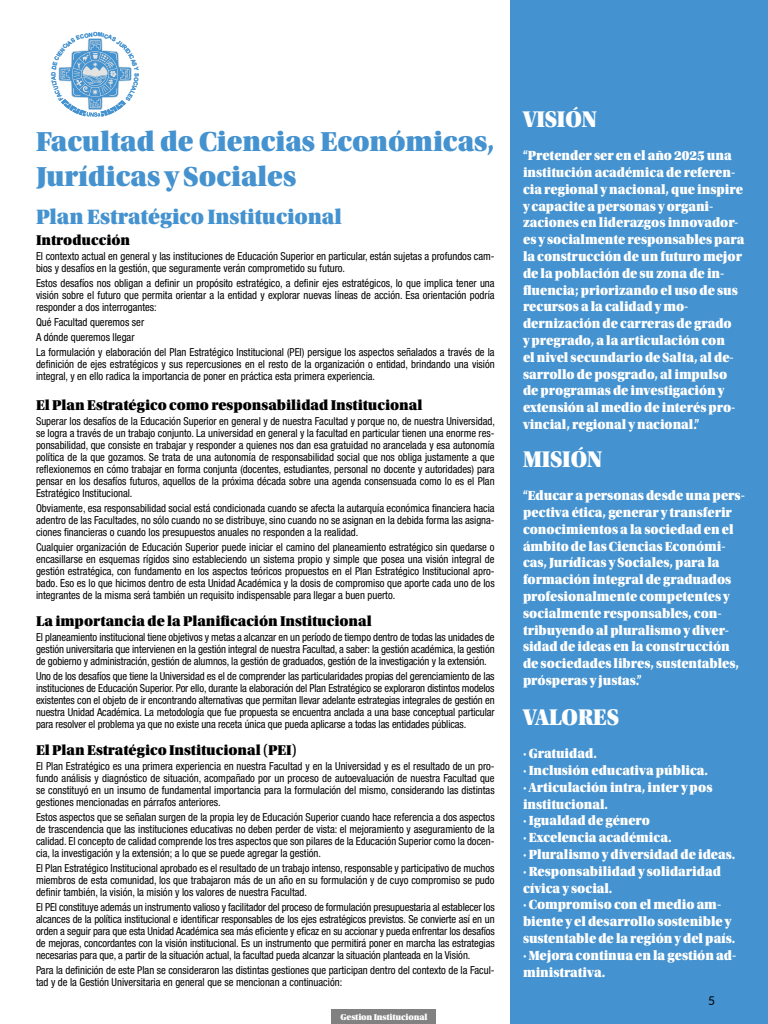
<style>
.page{position:relative;width:768px;height:1024px;background:#fff}
.page>*{position:absolute;margin:0;border:0;box-sizing:border-box;transform-origin:0 0}
.t1{font:29px/35px "Utopia Std Black Headline";color:#4492cf}
.t2{font:24px "Utopia Std Black Headline";color:#fff;scale:.93 1}
.t3{font:22px "Utopia Std Black Headline";color:#4492cf}
.t4{font:15px "Utopia Std Black Headline";color:#000}
.t5{font:14px/16.8px "Utopia Std Black Headline";color:#fff;scale:.93 1}
.t6{font:12px "Lato";color:#000}
.t7{font:condensed 11px/12px "Helvetica Neue LT Std";color:#000;text-align:justify}
.t8{font:9px "Utopia Std Black Headline";letter-spacing:-.01em;color:#fff}
</style>
<div class="page">
<div style="left:511px;top:0;width:257px;height:1024px;background:#4492cf"></div>
<div style="left:332px;top:1010px;width:104px;height:14px;background:#818181"></div>
<svg style="left:58px;top:38px;width:74px;height:79px"></svg>
<h1 class="t1" style="left:36px;top:125px;width:460px">Facultad de Ciencias Económicas,<br>Jurídicas y Sociales</h1>
<h3 class="t3" style="left:36px;top:205px;width:307px">Plan Estratégico Institucional</h3>
<h3 class="t4" style="left:36px;top:232px;width:96px">Introducción</h3>
<p class="t7" style="left:36px;top:250px;width:460px">El contexto actual en general y las instituciones de Educación Superior en particular, están sujetas a profundos cam&shy;bios y desafíos en la gestión, que seguramente verán comprometido su futuro.</p>
<p class="t7" style="left:36px;top:277px;width:460px">Estos desafíos nos obligan a definir un propósito estratégico, a definir ejes estratégicos, lo que implica tener una visión sobre el futuro que permita orientar a la entidad y explorar nuevas líneas de acción. Esa orientación podría responder a dos interrogantes:</p>
<p class="t7" style="left:36px;top:314px;width:460px;line-height:15px;text-align:left">Qué Facultad queremos ser<br>A dónde queremos llegar<br>La formulación y elaboración del Plan Estratégico Institucional (PEI) persigue los aspectos señalados a través de la</p>
<p class="t7" style="left:36px;top:358px;width:460px">definición de ejes estratégicos y sus repercusiones en el resto de la organización o entidad, brindando una visión integral, y en ello radica la importancia de poner en práctica esta primera experiencia.</p>
<h3 class="t4" style="left:36px;top:397px;width:388px">El Plan Estratégico como responsabilidad Institucional</h3>
<p class="t7" style="left:36px;top:415px;width:461px">Superar los desafíos de la Educación Superior en general y de nuestra Facultad y porque no, de nuestra Universidad, se logra a través de un trabajo conjunto. La universidad en general y la facultad en particular tienen una enorme res&shy;ponsabilidad, que consiste en trabajar y responder a quienes nos dan esa gratuidad no arancelada y esa autonomía política de la que gozamos. Se trata de una autonomía de responsabilidad social que nos obliga justamente a que reflexionemos en cómo trabajar en forma conjunta (docentes, estudiantes, personal no docente y autoridades) para pensar en los desafíos futuros, aquellos de la próxima década sobre una agenda consensuada como lo es el Plan Estratégico Institucional.</p>
<p class="t7" style="left:36px;top:502px;width:460px">Obviamente, esa responsabilidad social está condicionada cuando se afecta la autarquía económica financiera hacia adentro de las Facultades, no sólo cuando no se distribuye, sino cuando no se asignan en la debida forma las asigna&shy;ciones financieras o cuando los presupuestos anuales no responden a la realidad.</p>
<p class="t7" style="left:36px;top:541px;width:460px">Cualquier organización de Educación Superior puede iniciar el camino del planeamiento estratégico sin quedarse o encasillarse en esquemas rígidos sino estableciendo un sistema propio y simple que posea una visión integral de gestión estratégica, con fundamento en los aspectos teóricos propuestos en el Plan Estratégico Institucional apro&shy;bado. Eso es lo que hicimos dentro de esta Unidad Académica y la dosis de compromiso que aporte cada uno de los integrantes de la misma será también un requisito indispensable para llegar a buen puerto.</p>
<h3 class="t4" style="left:36px;top:613px;width:337px">La importancia de la Planificación Institucional</h3>
<p class="t7" style="left:36px;top:631px;width:460px">El planeamiento institucional tiene objetivos y metas a alcanzar en un período de tiempo dentro de todas las unidades de gestión universitaria que intervienen en la gestión integral de nuestra Facultad, a saber: la gestión académica, la gestión de gobierno y administración, gestión de alumnos, la gestión de graduados, gestión de la investigación y la extensión.</p>
<p class="t7" style="left:36px;top:670px;width:460px">Uno de los desafíos que tiene la Universidad es el de comprender las particularidades propias del gerenciamiento de las instituciones de Educación Superior. Por ello, durante la elaboración del Plan Estratégico se exploraron distintos modelos existentes con el objeto de ir encontrando alternativas que permitan llevar adelante estrategias integrales de gestión en nuestra Unidad Académica. La metodología que fue propuesta se encuentra anclada a una base conceptual particular para resolver el problema ya que no existe una receta única que pueda aplicarse a todas las entidades públicas.</p>
<h3 class="t4" style="left:36px;top:742px;width:262px">El Plan Estratégico Institucional (PEI)</h3>
<p class="t7" style="left:36px;top:760px;width:460px">El Plan Estratégico es una primera experiencia en nuestra Facultad y en la Universidad y es el resultado de un pro&shy;fundo análisis y diagnóstico de situación, acompañado por un proceso de autoevaluación de nuestra Facultad que se constituyó en un insumo de fundamental importancia para la formulación del mismo, considerando las distintas gestiones mencionadas en párrafos anteriores.</p>
<p class="t7" style="left:36px;top:811px;width:460px">Estos aspectos que se señalan surgen de la propia ley de Educación Superior cuando hace referencia a dos aspectos de trascendencia que las instituciones educativas no deben perder de vista: el mejoramiento y aseguramiento de la calidad. El concepto de calidad comprende los tres aspectos que son pilares de la Educación Superior como la docen&shy;cia, la investigación y la extensión; a lo que se puede agregar la gestión.</p>
<p class="t7" style="left:36px;top:862px;width:460px">El Plan Estratégico Institucional aprobado es el resultado de un trabajo intenso, responsable y participativo de muchos miembros de esta comunidad, los que trabajaron más de un año en su formulación y de cuyo compromiso se pudo definir también, la visión, la misión y los valores de nuestra Facultad.</p>
<p class="t7" style="left:36px;top:901px;width:460px">El PEI constituye además un instrumento valioso y facilitador del proceso de formulación presupuestaria al establecer los alcances de la política institucional e identificar responsables de los ejes estratégicos previstos. Se convierte así en un orden a seguir para que esta Unidad Académica sea más eficiente y eficaz en su accionar y pueda enfrentar los desafíos de mejoras, concordantes con la visión institucional. Es un instrumento que permitirá poner en marcha las estrategias necesarias para que, a partir de la situación actual, la facultad pueda alcanzar la situación planteada en la Visión.</p>
<p class="t7" style="left:36px;top:964px;width:460px">Para la definición de este Plan se consideraron las distintas gestiones que participan dentro del contexto de la Facul&shy;tad y de la Gestión Universitaria en general que se mencionan a continuación:</p>
<p class="t8" style="left:340px;top:1013px;width:89px">Gestion Institucional</p>
<h2 class="t2" style="left:523px;top:107px;width:81px">VISIÓN</h2>
<p class="t5" style="left:523px;top:148px;width:239px">“Pretender ser en el año 2025 una institución académica de referen&shy;cia regional y nacional, que inspire y capacite a personas y organi&shy;zaciones en liderazgos innovador&shy;es y socialmente responsables para la construcción de un futuro mejor de la población de su zona de in&shy;fluencia; priorizando el uso de sus recursos a la calidad y mo&shy;dernización de carreras de grado<br>y pregrado, a la articulación con<br>el nivel secundario de Salta, al de&shy;sarrollo de posgrado, al impulso de programas de investigación y extensión al medio de interés pro&shy;vincial, regional y nacional.”</p>
<h2 class="t2" style="left:523px;top:447px;width:86px">MISIÓN</h2>
<p class="t5" style="left:523px;top:488px;width:240px">“Educar a personas desde una pers&shy;pectiva ética, generar y transferir conocimientos a la sociedad en el ámbito de las Ciencias Económi&shy;cas, Jurídicas y Sociales, para la formación integral de graduados profesionalmente competentes y socialmente responsables, con&shy;tribuyendo al pluralismo y diver&shy;sidad de ideas en la construcción de sociedades libres, sustentables, prósperas y justas.”</p>
<h2 class="t2" style="left:523px;top:705px;width:105px">VALORES</h2>
<p class="t5" style="left:523px;top:746px;width:231px">· Gratuidad.<br>· Inclusión educativa pública.<br>· Articulación intra, inter y pos institucional.<br>· Igualdad de género<br>· Excelencia académica.<br>· Pluralismo y diversidad de ideas. · Responsabilidad y solidaridad cívica y social.<br>· Compromiso con el medio am&shy;biente y el desarrollo sostenible y sustentable de la región y del país. · Mejora continua en la gestión ad&shy;ministrativa.</p>
<p class="t6" style="left:708px;top:992px;width:8px">5</p>
</div>
